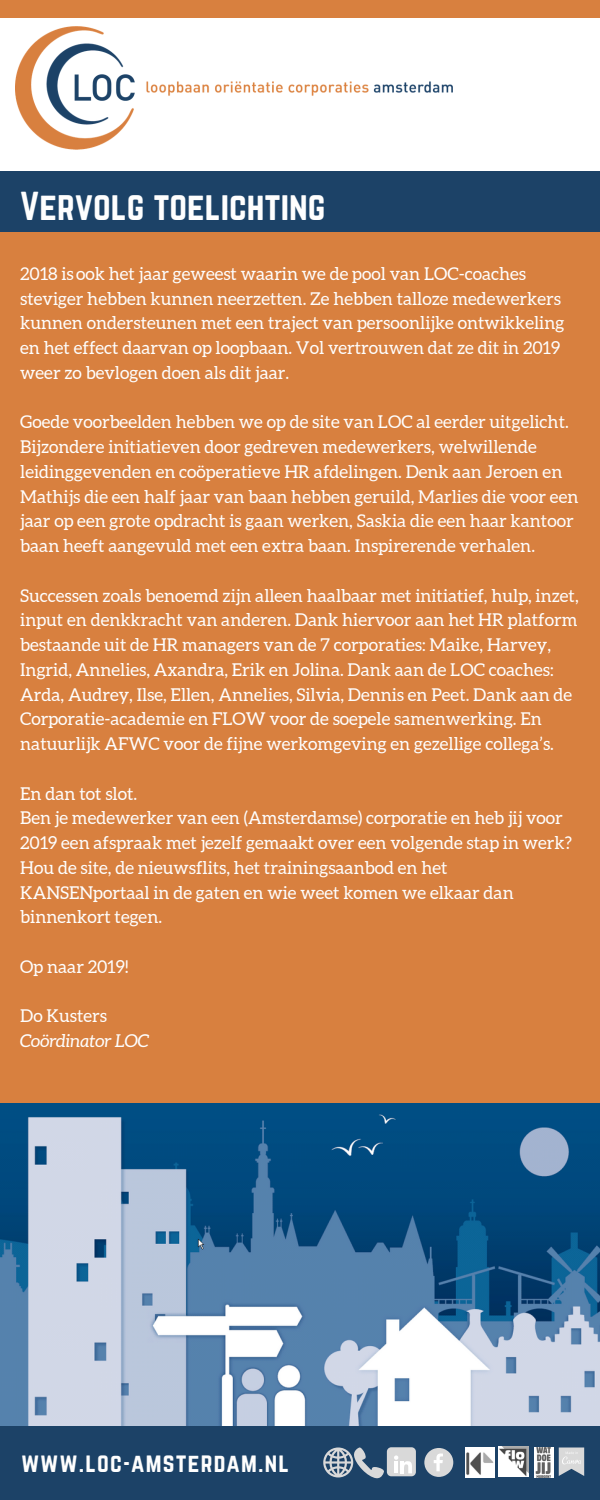
<style>
.page{position:relative;width:600px;height:1500px;background:#fff}
.page>*{position:absolute;margin:0;border:0;box-sizing:border-box;transform-origin:0 0}
.t1{font:35.4px "Norwester";color:#fefefe}
.t2{font:23.6px "Norwester";letter-spacing:.05em;color:#fefefe}
.t3{font:17.7px/24.8px "Aleo";color:#fefefe}
.t4{font:italic 17.7px "Aleo";color:#fefefe}
</style>
<div class="page">
<div style="left:0;top:171px;width:600px;height:664px;background:#1c4267"></div>
<div style="left:0;top:232px;width:600px;height:1176px;background:#d8803f"></div>
<img style="left:0;top:1103px;width:600px;height:323px">
<img style="left:15px;top:27px;width:438px;height:123px">
<div style="left:0;top:1426px;width:599px;height:74px;background:#1c4267"></div>
<svg style="left:424px;top:1448px;width:29px;height:29px"></svg>
<div style="left:387px;top:1447px;width:29px;height:29px;background:#d9d9d9;border-radius:4px"></div>
<svg style="left:394px;top:1455px;width:18px;height:18px"></svg>
<svg style="left:323px;top:1448px;width:61px;height:30px"></svg>
<div style="left:0;top:0;width:600px;height:17px;background:#d8803f"></div>
<img style="left:499px;top:1447px;width:30px;height:30px">
<img style="left:534px;top:1448px;width:20px;height:30px">
<img style="left:465px;top:1448px;width:30px;height:30px">
<svg style="left:559px;top:1448px;width:25px;height:28px"></svg>
<h1 class="t1" style="left:20px;top:189px;width:307px">Vervolg toelichting</h1>
<p class="t3" style="left:20px;top:261px;width:546px">2018 isook het jaar geweest waarin we de pool van LOC-coaches steviger hebben kunnen neerzetten. Ze hebben talloze medewerkers kunnen ondersteunen met een traject van persoonlijke ontwikkeling en het effect daarvan op loopbaan. Vol vertrouwen dat ze dit in 2019 weer zo bevlogen doen als dit jaar.</p>
<p class="t3" style="left:20px;top:410px;width:560px">Goede voorbeelden hebben we op de site van LOC al eerder uitgelicht.<br>Bijzondere initiatieven door gedreven medewerkers, welwillende leidinggevenden en coöperatieve HR afdelingen. Denk aan Jeroen en Mathijs die een half jaar van baan hebben geruild, Marlies die voor een jaar op een grote opdracht is gaan werken, Saskia die een haar kantoor baan heeft aangevuld met een extra baan. Inspirerende verhalen.</p>
<p class="t3" style="left:20px;top:583px;width:560px">Successen zoals benoemd zijn alleen haalbaar met initiatief, hulp, inzet, input en denkkracht van anderen. Dank hiervoor aan het HR platform bestaande uit de HR managers van de 7 corporaties: Maike, Harvey, Ingrid, Annelies, Axandra, Erik en Jolina. Dank aan de LOC coaches:<br>Arda, Audrey, Ilse, Ellen, Annelies, Silvia, Dennis en Peet. Dank aan de Corporatie-academie en FLOW voor de soepele samenwerking. En natuurlijk AFWC voor de fijne werkomgeving en gezellige collega’s.</p>
<p class="t3" style="left:20px;top:781px;width:553px">En dan tot slot.<br>Ben je medewerker van een (Amsterdamse) corporatie en heb jij voor 2019 een afspraak met jezelf gemaakt over een volgende stap in werk?<br>Hou de site, de nieuwsflits, het trainingsaanbod en het KANSENportaal in de gaten en wie weet komen we elkaar dan binnenkort tegen.</p>
<p class="t3" style="left:20px;top:954px;width:110px">Op naar 2019!</p>
<p class="t3" style="left:20px;top:1004px;width:88px">Do Kusters</p>
<p class="t4" style="left:20px;top:1031px;width:130px">Coördinator LOC</p>
<h2 class="t2" style="left:21px;top:1452px;width:269px">www.loc-amsterdam.nl</h2>
</div>
